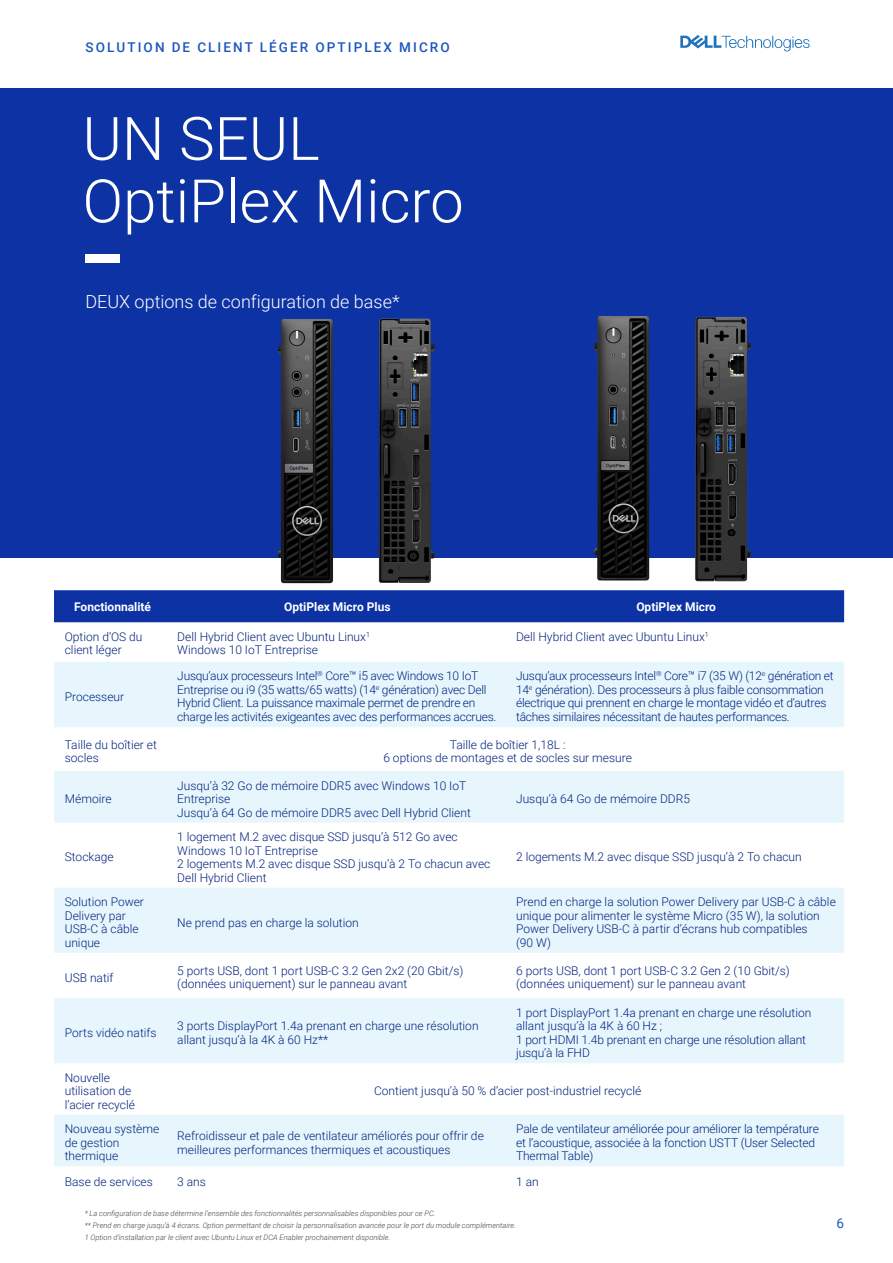
<style>
.page{position:relative;width:893px;height:1263px;background:#fff}
.page>*{position:absolute;margin:0;border:0;box-sizing:border-box;transform-origin:0 0}
.t1{font:300 60px "Roboto";color:#fff}
.t2{font:300 18px "Roboto";color:#fff}
.t3{font:500 13.5px "Roboto";letter-spacing:.155em;color:#1d56c0}
.t4{font:13.5px "Roboto";color:#1d56c0}
.t5{font:300 12px/13.5px "Roboto";color:#00227f}
.t6{font:300 12px/13.5px "Roboto";letter-spacing:-.02em;color:#00227f}
.t7{font:700 12px "Roboto";color:#fff}
.t8{font:italic 300 7.5px "Roboto";color:#444}
</style>
<div class="page">
<svg style="left:680px;top:35px;width:130px;height:16px"></svg>
<div style="left:0;top:89px;width:893px;height:469px;background:#0c32a4"></div>
<div style="left:54px;top:590px;width:790px;height:32px;background:#0c32a4"></div>
<svg style="left:54px;top:662px;width:790px;height:161px;fill:#e7f6fd"></svg>
<svg style="left:54px;top:888px;width:790px;height:278px;fill:#e7f6fd"></svg>
<div style="left:85px;top:254px;width:35px;height:9px;background:#fff"></div>
<img style="left:277px;top:319px;width:56px;height:264px">
<img style="left:379px;top:319px;width:56px;height:264px">
<img style="left:695px;top:317px;width:56px;height:264px">
<img style="left:594px;top:316px;width:55px;height:264px">
<p class="t3" style="left:86px;top:38px;width:366px">SOLUTION DE CLIENT LÉGER OPTIPLEX MICRO</p>
<p class="t1" style="left:82px;top:96px;width:239px">UN SEUL</p>
<p class="t1" style="left:82px;top:159px;width:383px">OptiPlex Micro</p>
<p class="t2" style="left:85px;top:289px;width:316px">DEUX options de configuration de base*</p>
<p class="t7" style="left:74px;top:598px;width:78px">Fonctionnalité</p>
<p class="t7" style="left:284px;top:598px;width:108px">OptiPlex Micro Plus</p>
<p class="t7" style="left:636px;top:598px;width:81px">OptiPlex Micro</p>
<p class="t5" style="left:65px;top:629px;width:79px">Option d’OS du client léger</p>
<p class="t5" style="left:177px;top:629px;width:194px">Dell Hybrid Client avec Ubuntu Linux<sup>1</sup></p>
<p class="t5" style="left:516px;top:629px;width:194px">Dell Hybrid Client avec Ubuntu Linux<sup>1</sup></p>
<p class="t5" style="left:177px;top:643px;width:142px">Windows 10 IoT Entreprise</p>
<p class="t5" style="left:65px;top:689px;width:61px">Processeur</p>
<p class="t6" style="left:177px;top:669px;width:321px">Jusqu’aux processeurs Intel<sup>®</sup> Core™ i5 avec Windows 10 IoT Entreprise ou i9 (35 watts/65 watts) (14<sup>e</sup> génération) avec Dell Hybrid Client. La puissance maximale permet de prendre en charge les activités exigeantes avec des performances accrues.</p>
<p class="t6" style="left:516px;top:669px;width:319px">Jusqu’aux processeurs Intel<sup>®</sup> Core™ i7 (35 W) (12<sup>e</sup> génération et 14<sup>e</sup> génération). Des processeurs à plus faible consommation électrique qui prennent en charge le montage vidéo et d’autres tâches similaires nécessitant de hautes performances.</p>
<p class="t5" style="left:65px;top:737px;width:94px">Taille du boîtier et socles</p>
<p class="t5" style="left:450px;top:737px;width:117px">Taille de boîtier 1,18L :</p>
<p class="t5" style="left:383px;top:751px;width:250px">6 options de montages et de socles sur mesure</p>
<p class="t5" style="left:65px;top:792px;width:48px">Mémoire</p>
<p class="t5" style="left:177px;top:778px;width:290px">Jusqu’à 32 Go de mémoire DDR5 avec Windows 10 IoT<br>Entreprise</p>
<p class="t5" style="left:177px;top:805px;width:295px">Jusqu’à 64 Go de mémoire DDR5 avec Dell Hybrid Client</p>
<p class="t5" style="left:516px;top:792px;width:175px">Jusqu’à 64 Go de mémoire DDR5</p>
<p class="t5" style="left:65px;top:850px;width:50px">Stockage</p>
<p class="t5" style="left:177px;top:830px;width:282px">1 logement M.2 avec disque SSD jusqu’à 512 Go avec<br>Windows 10 IoT Entreprise</p>
<p class="t5" style="left:177px;top:857px;width:315px">2 logements M.2 avec disque SSD jusqu’à 2 To chacun avec<br>Dell Hybrid Client</p>
<p class="t5" style="left:516px;top:850px;width:287px">2 logements M.2 avec disque SSD jusqu’à 2 To chacun</p>
<p class="t5" style="left:65px;top:895px;width:81px">Solution Power<br>Delivery par<br>USB-C à câble unique</p>
<p class="t5" style="left:177px;top:915px;width:183px">Ne prend pas en charge la solution</p>
<p class="t5" style="left:516px;top:895px;width:321px">Prend en charge la solution Power Delivery par USB-C à câble unique pour alimenter le système Micro (35 W), la solution Power Delivery USB-C à partir d’écrans hub compatibles<br>(90 W)</p>
<p class="t5" style="left:65px;top:970px;width:50px">USB natif</p>
<p class="t5" style="left:177px;top:963px;width:288px">5 ports USB, dont 1 port USB-C 3.2 Gen 2x2 (20 Gbit/s) (données uniquement) sur le panneau avant</p>
<p class="t5" style="left:516px;top:963px;width:275px">6 ports USB, dont 1 port USB-C 3.2 Gen 2 (10 Gbit/s) (données uniquement) sur le panneau avant</p>
<p class="t5" style="left:65px;top:1025px;width:93px">Ports vidéo natifs</p>
<p class="t5" style="left:177px;top:1019px;width:303px">3 ports DisplayPort 1.4a prenant en charge une résolution allant jusqu’à la 4K à 60 Hz**</p>
<p class="t5" style="left:516px;top:1005px;width:297px">1 port DisplayPort 1.4a prenant en charge une résolution allant jusqu’à la 4K à 60 Hz ;</p>
<p class="t5" style="left:516px;top:1032px;width:292px">1 port HDMI 1.4b prenant en charge une résolution allant jusqu’à la FHD</p>
<p class="t5" style="left:65px;top:1070px;width:72px">Nouvelle utilisation de l’acier recyclé</p>
<p class="t5" style="left:374px;top:1084px;width:269px">Contient jusqu’à 50 % d’acier post-industriel recyclé</p>
<p class="t5" style="left:65px;top:1122px;width:96px">Nouveau système de gestion thermique</p>
<p class="t5" style="left:177px;top:1128px;width:308px">Refroidisseur et pale de ventilateur améliorés pour offrir de meilleures performances thermiques et acoustiques</p>
<p class="t5" style="left:516px;top:1122px;width:304px">Pale de ventilateur améliorée pour améliorer la température et l’acoustique, associée à la fonction USTT (User Selected<br>Thermal Table)</p>
<p class="t5" style="left:65px;top:1174px;width:90px">Base de services</p>
<p class="t5" style="left:177px;top:1174px;width:30px">3 ans</p>
<p class="t5" style="left:516px;top:1174px;width:24px">1 an</p>
<p class="t8" style="left:85px;top:1208px;width:352px">* La configuration de base détermine l’ensemble des fonctionnalités personnalisables disponibles pour ce PC.</p>
<p class="t8" style="left:85px;top:1220px;width:433px">** Prend en charge jusqu’à 4 écrans. Option permettant de choisir la personnalisation avancée pour le port du module complémentaire.</p>
<p class="t8" style="left:85px;top:1232px;width:307px">1 Option d’installation par le client avec Ubuntu Linux et DCA Enabler prochainement disponible.</p>
<p class="t4" style="left:837px;top:1214px;width:9px">6</p>
</div>
